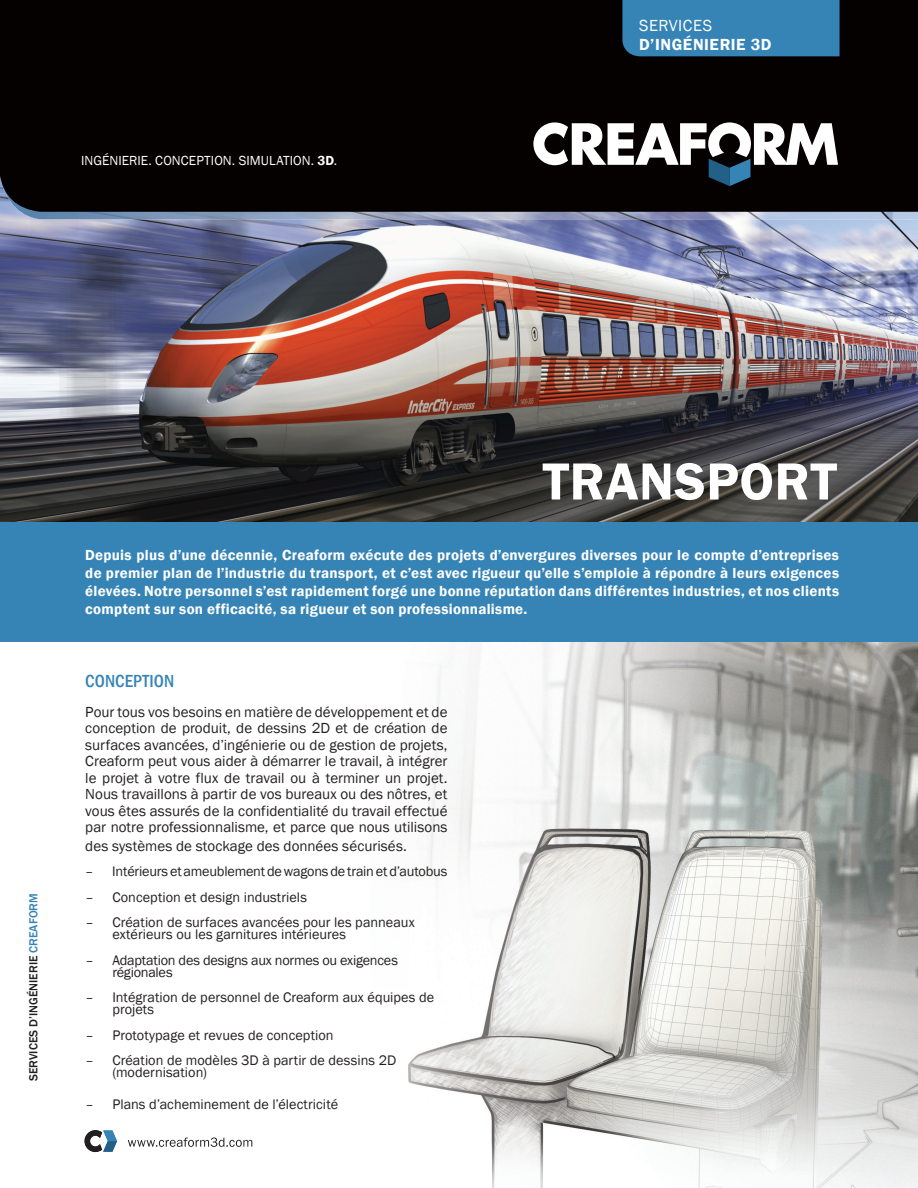
<style>
.page{position:relative;width:918px;height:1188px;background:#fff}
.page>*{position:absolute;margin:0;border:0;box-sizing:border-box;transform-origin:0 0}
.t1{font:600 54px "Franklin Gothic";letter-spacing:.01em;color:#fff}
.t2{font:500 condensed 18px "Franklin Gothic";letter-spacing:.005em;color:#3684b6}
.t3{font:600 16.5px "Franklin Gothic";letter-spacing:.035em;color:#fff}
.t4{font:16.5px "Franklin Gothic";letter-spacing:.03em;color:#fff}
.t5{font:15px/16.5px "Franklin Gothic";color:#231f20;text-align:justify}
.t6{font:600 15px/18px "Franklin Gothic";letter-spacing:.02em;color:#fff;text-align:justify}
.t7{font:14.25px/12px "Franklin Gothic";color:#231f20}
.t8{font:14.25px/12px "Franklin Gothic";letter-spacing:-.02em;color:#231f20}
.t9{font:13.5px "Franklin Gothic";letter-spacing:.005em;color:#fff}
.t10{font:500 12.15px "Franklin Gothic";color:#231f20}
.s1{font-weight:600}
.s2{color:#3684b6}
</style>
<div class="page">
<img style="left:0;top:219px;width:918px;height:303px">
<img style="left:0;top:212px;width:918px;height:7px">
<div style="left:0;top:0;width:918px;height:212px;background:#060101"></div>
<svg style="left:533px;top:122px;width:305px;height:64px"></svg>
<div style="left:622px;top:0;width:218px;height:57px;background:#3684b6"></div>
<img style="left:95px;top:642px;width:823px;height:546px">
<img style="left:84px;top:1130px;width:33px;height:22px">
<img style="left:128px;top:1137px;width:124px;height:10px">
<div style="left:0;top:522px;width:918px;height:120px;background:#3684b6"></div>
<p class="t9" style="left:81px;top:152px;width:258px">INGÉNIERIE. CONCEPTION. SIMULATION. <span class="s1">3D</span>.</p>
<p class="t4" style="left:639px;top:15px;width:74px">SERVICES</p>
<p class="t3" style="left:639px;top:35px;width:134px">D’INGÉNIERIE 3D</p>
<p class="t10" style="left:26px;top:1081px;width:189px;rotate:-90deg">SERVICES D’INGÉNIERIE <span class="s2">CREAFORM</span></p>
<h1 class="t1" style="left:543px;top:448px;width:296px">TRANSPORT</h1>
<p class="t6" style="left:85px;top:546px;width:755px">Depuis plus d’une décennie, Creaform exécute des projets d’envergures diverses pour le compte d’entreprises de premier plan de l’industrie du transport, et c’est avec rigueur qu’elle s’emploie à répondre à leurs exigences élevées. Notre personnel s’est rapidement forgé une bonne réputation dans différentes industries, et nos clients comptent sur son efficacité, sa rigueur et son professionnalisme.</p>
<p class="t2" style="left:85px;top:669px;width:90px">CONCEPTION</p>
<p class="t5" style="left:85px;top:704px;width:364px">Pour tous vos besoins en matière de développement et de conception de produit, de dessins 2D et de création de surfaces avancées, d’ingénierie ou de gestion de projets, Creaform peut vous aider à démarrer le travail, à intégrer le projet à votre flux de travail ou à terminer un projet.<br>Nous travaillons à partir de vos bureaux ou des nôtres, et vous êtes assurés de la confidentialité du travail effectué par notre professionnalisme, et parce que nous utilisons</p>
<p class="t5" style="left:85px;top:838px;width:323px">des systèmes de stockage des données sécurisés.</p>
<p class="t7" style="left:85px;top:866px;width:364px">– Intérieurs et ameublement de wagons de train et d’autobus</p>
<p class="t7" style="left:85px;top:891px;width:223px">– Conception et design industriels</p>
<p class="t7" style="left:112px;top:917px;width:304px;text-indent:-27px">– Création de surfaces avancées pour les panneaux extérieurs ou les garnitures intérieures</p>
<p class="t8" style="left:112px;top:954px;width:287px;text-indent:-27px">– Adaptation des designs aux normes ou exigences régionales</p>
<p class="t7" style="left:112px;top:992px;width:323px;text-indent:-27px">– Intégration de personnel de Creaform aux équipes de projets</p>
<p class="t7" style="left:85px;top:1029px;width:250px">– Prototypage et revues de conception</p>
<p class="t7" style="left:112px;top:1055px;width:285px;text-indent:-27px">– Création de modèles 3D à partir de dessins 2D (modernisation)</p>
<p class="t7" style="left:85px;top:1099px;width:254px">– Plans d’acheminement de l’électricité</p>
</div>
